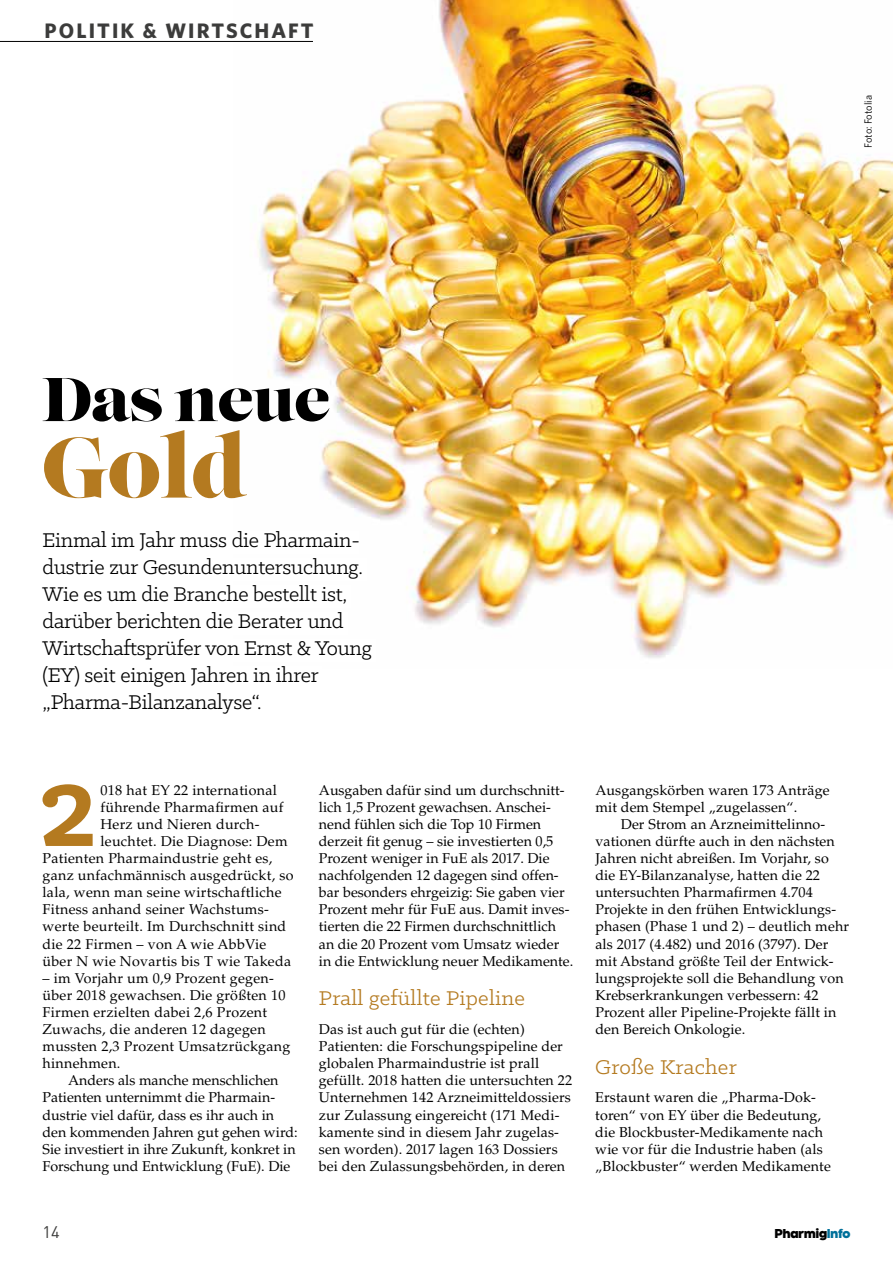
<style>
.page{position:relative;width:893px;height:1263px;background:#fff}
.page>*{position:absolute;margin:0;border:0;box-sizing:border-box;transform-origin:0 0}
.t1{font:700 126.6px "Klinic Slab";color:#b47a20}
.t2{font:85.5px "Lust";color:#b47a20}
.t3{font:61.5px "Lust";letter-spacing:-.01em;color:#000}
.t4{font:22.5px/27px "Klinic Slab";letter-spacing:-.01em;color:#000}
.t5{font:22.5px "Klinic Slab";letter-spacing:.01em;color:#b47a20}
.t6{font:700 21px "Whitney";letter-spacing:.1em;color:#3c3c3b}
.t7{font:16.5px "DIN";color:#3c3c3b}
.t8{font:14.25px/17.1px "Palatino LT Std";letter-spacing:.01em;color:#000}
.t9{font:800 12px "Kessel 105";letter-spacing:-.05em;color:#000}
.t10{font:10.5px "Whitney";color:#000}
.s1{color:#00709a}
</style>
<div class="page">
<img style="left:234px;top:0;width:659px;height:658px">
<div style="left:43px;top:531px;width:317px;height:24px;background:#fff"></div>
<div style="left:43px;top:558px;width:325px;height:24px;background:#fff"></div>
<div style="left:43px;top:585px;width:309px;height:24px;background:#fff"></div>
<div style="left:43px;top:612px;width:305px;height:24px;background:#fff"></div>
<div style="left:43px;top:639px;width:334px;height:24px;background:#fff"></div>
<hr style="left:0;top:41px;width:313px;height:1px;background:#000">
<h3 class="t6" style="left:45px;top:17px;width:271px">POLITIK &amp; WIRTSCHAFT</h3>
<p class="t10" style="left:861px;top:148px;width:54px;rotate:-90deg">Foto: Fotolia</p>
<h3 class="t3" style="left:42px;top:362px;width:290px">Das neue</h3>
<h2 class="t2" style="left:42px;top:416px;width:206px">Gold</h2>
<h3 class="t4" style="left:43px;top:526px;width:331px">Einmal im Jahr muss die Pharmain&shy;dustrie zur Gesundenuntersuchung.<br>Wie es um die Branche bestellt ist, darüber berichten die Berater und Wirtschaftsprüfer von Ernst &amp; Young (EY) seit einigen Jahren in ihrer „Pharma-Bilanzanalyse“.</h3>
<h1 class="t1" style="left:38px;top:724px;width:61px">2</h1>
<p class="t8" style="left:100px;top:781px;width:178px">018 hat EY 22 international</p>
<p class="t8" style="left:100px;top:799px;width:185px">führende Pharmafirmen auf</p>
<p class="t8" style="left:100px;top:816px;width:161px">Herz und Nieren durch-</p>
<p class="t8" style="left:100px;top:833px;width:189px">leuchtet. Die Diagnose: Dem</p>
<p class="t8" style="left:43px;top:850px;width:232px">Patienten Pharmaindustrie geht es,</p>
<p class="t8" style="left:43px;top:867px;width:252px">ganz unfachmännisch ausgedrückt, so</p>
<p class="t8" style="left:43px;top:884px;width:240px">lala, wenn man seine wirtschaftliche</p>
<p class="t8" style="left:43px;top:901px;width:228px">Fitness anhand seiner Wachstums-</p>
<p class="t8" style="left:43px;top:918px;width:245px">werte beurteilt. Im Durchschnitt sind</p>
<p class="t8" style="left:43px;top:935px;width:225px">die 22 Firmen – von A wie AbbVie</p>
<p class="t8" style="left:43px;top:952px;width:250px">über N wie Novartis bis T wie Takeda</p>
<p class="t8" style="left:43px;top:970px;width:249px">– im Vorjahr um 0,9 Prozent gegen&shy;über 2018 gewachsen. Die größten 10<br>Firmen erzielten dabei 2,6 Prozent<br>Zuwachs, die anderen 12 dagegen mussten 2,3 Prozent Umsatzrückgang hinnehmen.</p>
<p class="t8" style="left:43px;top:1072px;width:257px;text-indent:26px">Anders als manche menschlichen Patienten unternimmt die Pharmain&shy;dustrie viel dafür, dass es ihr auch in den kommenden Jahren gut gehen wird:<br>Sie investiert in ihre Zukunft, konkret in Forschung und Entwicklung (FuE). Die</p>
<p class="t8" style="left:319px;top:781px;width:256px">Ausgaben dafür sind um durchschnitt&shy;lich 1,5 Prozent gewachsen. Anschei&shy;nend fühlen sich die Top 10 Firmen derzeit fit genug – sie investierten 0,5<br>Prozent weniger in FuE als 2017. Die nachfolgenden 12 dagegen sind offen&shy;bar besonders ehrgeizig: Sie gaben vier Prozent mehr für FuE aus. Damit inves&shy;tierten die 22 Firmen durchschnittlich an die 20 Prozent vom Umsatz wieder in die Entwicklung neuer Medikamente.</p>
<h3 class="t5" style="left:319px;top:984px;width:207px">Prall gefüllte Pipeline</h3>
<p class="t8" style="left:319px;top:1021px;width:255px">Das ist auch gut für die (echten)<br>Patienten: die Forschungspipeline der globalen Pharmaindustrie ist prall gefüllt. 2018 hatten die untersuchten 22<br>Unternehmen 142 Arzneimitteldossiers zur Zulassung eingereicht (171 Medi&shy;kamente sind in diesem Jahr zugelas&shy;sen worden). 2017 lagen 163 Dossiers bei den Zulassungsbehörden, in deren</p>
<p class="t8" style="left:595px;top:781px;width:236px">Ausgangskörben waren 173 Anträge mit dem Stempel „zugelassen“.</p>
<p class="t8" style="left:595px;top:816px;width:255px;text-indent:26px">Der Strom an Arzneimittelinno&shy;vationen dürfte auch in den nächsten Jahren nicht abreißen. Im Vorjahr, so die EY-Bilanzanalyse, hatten die 22 untersuchten Pharmafirmen 4.704<br>Projekte in den frühen Entwicklungs&shy;phasen (Phase 1 und 2) – deutlich mehr als 2017 (4.482) und 2016 (3797). Der mit Abstand größte Teil der Entwick&shy;lungsprojekte soll die Behandlung von Krebserkrankungen verbessern: 42<br>Prozent aller Pipeline-Projekte fällt in den Bereich Onkologie.</p>
<h3 class="t5" style="left:595px;top:1052px;width:143px">Große Kracher</h3>
<p class="t8" style="left:595px;top:1089px;width:237px">Erstaunt waren die „Pharma-Dok&shy;toren“ von EY über die Bedeutung, die Blockbuster-Medikamente nach wie vor für die Industrie haben (als „Blockbuster“ werden Medikamente</p>
<p class="t7" style="left:43px;top:1222px;width:19px">14</p>
<p class="t9" style="left:774px;top:1227px;width:78px">Pharmig<span class="s1">Info</span></p>
</div>
